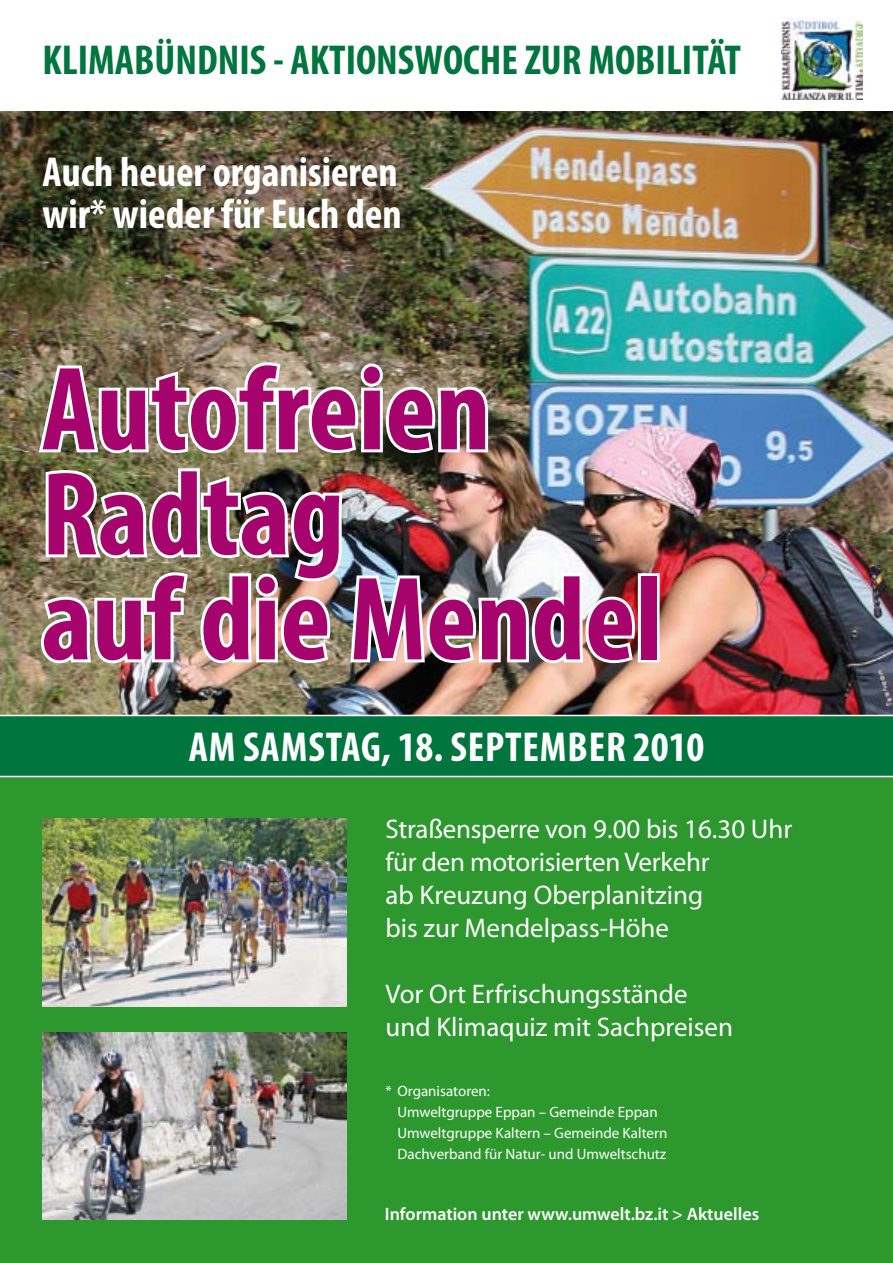
<style>
.page{position:relative;width:893px;height:1263px;background:#fff}
.page>*{position:absolute;margin:0;border:0;box-sizing:border-box;transform-origin:0 0}
.t1{font:700 condensed 120px/105px "Myriad Pro";color:#a7036d}
.t2{font:700 condensed 42px/42px "Myriad Pro";color:#fff}
.t3{font:700 condensed 42px "Myriad Pro";color:#00763e}
.t4{font:27px/33px "Myriad Pro";color:#fff}
.t5{font:600 18px "Myriad Pro";color:#fff}
.t6{font:15px/21px "Myriad Pro";color:#fff}
</style>
<div class="page">
<img style="left:0;top:112px;width:893px;height:603px">
<div style="left:0;top:767px;width:893px;height:496px;background:#2c982e"></div>
<img style="left:782px;top:17px;width:80px;height:83px">
<img style="left:35px;top:359px;width:456px;height:97px">
<img style="left:38px;top:465px;width:600px;height:201px">
<div style="left:638px;top:573px;width:22px;height:89px;border:6px solid #fff"></div>
<div style="left:0;top:716px;width:893px;height:61px;background:#00763e"></div>
<img style="left:43px;top:818px;width:303px;height:189px">
<img style="left:43px;top:1033px;width:303px;height:187px">
<h2 class="t3" style="left:43px;top:34px;width:700px">KLIMABÜNDNIS - AKTIONSWOCHE ZUR MOBILITÄT</h2>
<h2 class="t2" style="left:43px;top:150px;width:361px">Auch heuer organisieren wir* wieder für Euch den</h2>
<h1 class="t1" style="left:42px;top:354px;width:622px">Autofreien<br>Radtag<br>auf die Mendel</h1>
<h2 class="t2" style="left:189px;top:725px;width:93px">am Samstag</h2>
<h2 class="t2" style="left:381px;top:725px;width:107px">, 18. September</h2>
<h2 class="t2" style="left:633px;top:725px;width:73px">2010</h2>
<p class="t4" style="left:386px;top:812px;width:408px">Straßensperre von 9.00 bis 16.30 Uhr für den motorisierten Verkehr<br>ab Kreuzung Oberplanitzing<br>bis zur Mendelpass-Höhe</p>
<p class="t4" style="left:386px;top:977px;width:349px">Vor Ort Erfrischungsstände und Klimaquiz mit Sachpreisen</p>
<p class="t6" style="left:398px;top:1080px;width:271px;text-indent:-12px">* Organisatoren:<br>Umweltgruppe Eppan – Gemeinde Eppan Umweltgruppe Kaltern – Gemeinde Kaltern Dachverband für Natur- und Umweltschutz</p>
<p class="t5" style="left:385px;top:1203px;width:376px">Information unter www.umwelt.bz.it &gt; Aktuelles</p>
</div>
